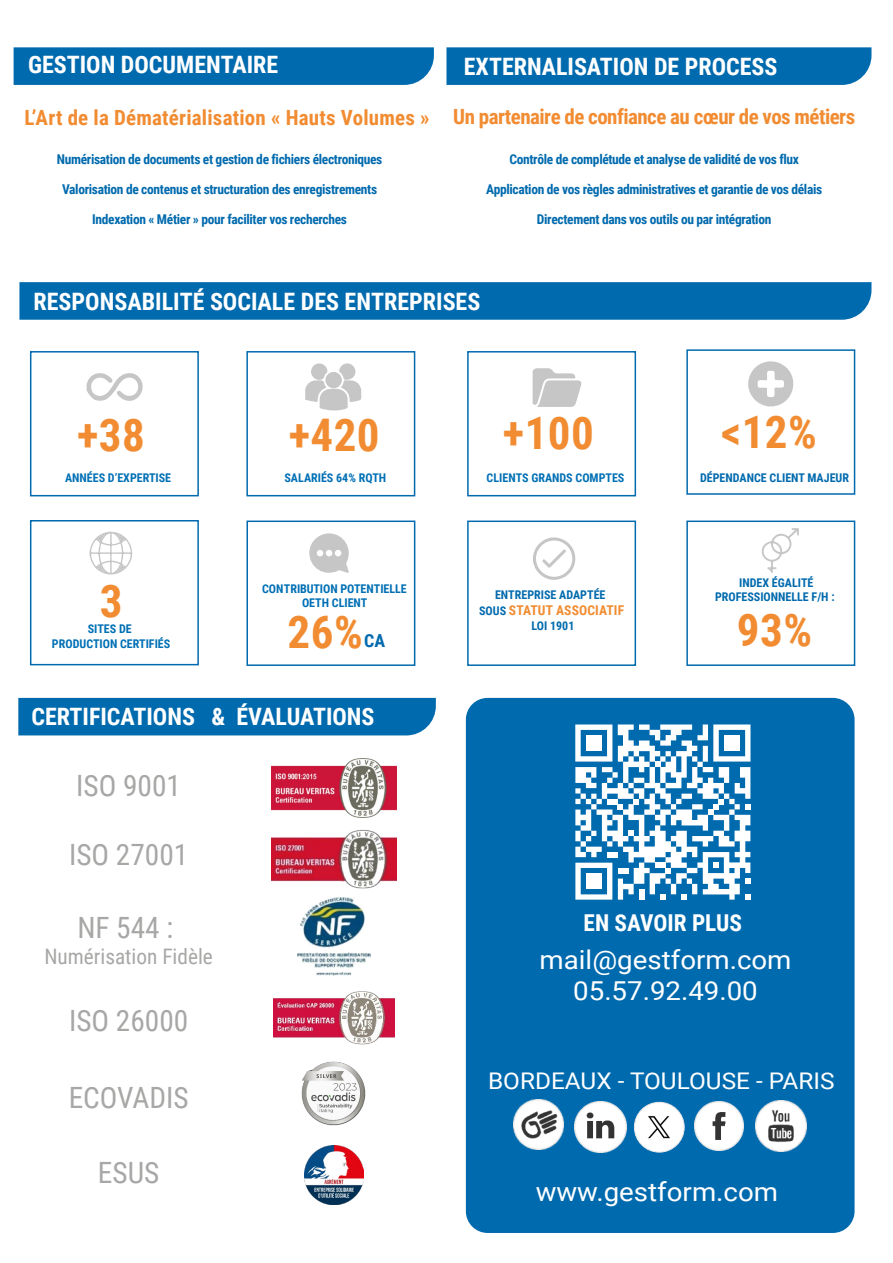
<style>
.page{position:relative;width:893px;height:1263px;background:#fff}
.page>*{position:absolute;margin:0;border:0;box-sizing:border-box;transform-origin:0 0}
.t1{font:700 45px "Roboto Condensed";letter-spacing:.01em;color:#f18c32}
.t2{font:29.4px "Roboto Condensed";color:#a7a7a6}
.t3{font:26.1px/31.2px "Roboto";color:#fff;text-align:center;scale:1.06 1}
.t4{font:700 24px "Roboto Condensed";color:#fff}
.t5{font:700 23.25px "Roboto Condensed";color:#fff}
.t6{font:22.95px "Roboto";color:#fff;scale:1.06 1}
.t7{font:21.3px "Roboto Condensed";color:#a7a7a6}
.t8{font:700 21px "Roboto Condensed";letter-spacing:-.02em;color:#f18c32}
.t9{font:700 21px "Roboto Condensed";letter-spacing:.01em;color:#f18c32}
.t10{font:700 18px "Roboto Condensed";color:#006aae}
.t11{font:700 13.5px "Roboto Condensed";letter-spacing:-.025em;color:#006aae}
.t12{font:700 13.5px "Roboto Condensed";letter-spacing:.01em;color:#f18c32}
.t13{font:700 12px/14.4px "Roboto Condensed";color:#0070b5;text-align:center}
.t14{font:700 12px "Roboto Condensed";color:#006aae}
.s1{font-size:12px;color:#006aae}
</style>
<div class="page">
<div style="left:466px;top:698px;width:388px;height:535px;background:#006aae;border-radius:22px"></div>
<div style="left:18px;top:698px;width:418px;height:37px;background:#006aae"></div>
<div style="left:446px;top:47px;width:425px;height:38px;background:#006aae"></div>
<div style="left:14px;top:47px;width:420px;height:38px;background:#006aae"></div>
<div style="left:19px;top:282px;width:852px;height:38px;background:#006aae"></div>
<div style="left:30px;top:351px;width:169px;height:145px;border:2px solid #006aae"></div>
<div style="left:246px;top:351px;width:169px;height:145px;border:2px solid #006aae"></div>
<div style="left:467px;top:351px;width:169px;height:145px;border:2px solid #006aae"></div>
<div style="left:686px;top:349px;width:169px;height:146px;border:2px solid #006aae"></div>
<div style="left:30px;top:520px;width:169px;height:145px;border:2px solid #006aae"></div>
<div style="left:246px;top:520px;width:169px;height:146px;border:2px solid #006aae"></div>
<div style="left:467px;top:520px;width:169px;height:146px;border:2px solid #006aae"></div>
<div style="left:686px;top:520px;width:169px;height:146px;border:2px solid #006aae"></div>
<svg style="left:305px;top:363px;width:56px;height:48px"></svg>
<svg style="left:87px;top:373px;width:56px;height:28px"></svg>
<svg style="left:748px;top:361px;width:46px;height:45px"></svg>
<svg style="left:533px;top:368px;width:49px;height:39px"></svg>
<svg style="left:533px;top:537px;width:43px;height:43px"></svg>
<svg style="left:762px;top:528px;width:37px;height:45px"></svg>
<svg style="left:90px;top:532px;width:42px;height:43px"></svg>
<svg style="left:309px;top:533px;width:40px;height:40px"></svg>
<img style="left:514px;top:1100px;width:50px;height:50px">
<img style="left:694px;top:1101px;width:50px;height:49px">
<img style="left:756px;top:1100px;width:51px;height:51px">
<img style="left:574px;top:1101px;width:52px;height:51px">
<div style="left:634px;top:1102px;width:50px;height:50px;background:#fff;border-radius:50%"></div>
<div style="left:634px;top:1102px;width:51px;height:50px;border:1px solid #e7e7e8;border-radius:50%"></div>
<img style="left:648px;top:1116px;width:22px;height:22px">
<svg style="left:575px;top:724px;width:175px;height:176px"></svg>
<img style="left:271px;top:759px;width:125px;height:58px">
<img style="left:271px;top:829px;width:125px;height:60px">
<img style="left:297px;top:898px;width:73px;height:77px">
<img style="left:302px;top:1062px;width:64px;height:63px">
<img style="left:273px;top:991px;width:121px;height:54px">
<img style="left:304px;top:1145px;width:59px;height:59px">
<div style="left:275px;top:988px;width:50px;height:8px;background:#fff"></div>
<div style="left:275px;top:1039px;width:69px;height:7px;background:#fff"></div>
<h3 class="t4" style="left:28px;top:48px;width:252px">GESTION DOCUMENTAIRE</h3>
<h3 class="t4" style="left:464px;top:50px;width:315px">EXTERNALISATION DE PROCESS</h3>
<h3 class="t9" style="left:25px;top:103px;width:406px">L’Art de la Dématérialisation « Hauts Volumes »</h3>
<p class="t11" style="left:57px;top:150px;width:327px">Numérisation de documents et gestion de fichiers électroniques</p>
<p class="t11" style="left:62px;top:180px;width:317px">Valorisation de contenus et structuration des enregistrements</p>
<p class="t11" style="left:92px;top:210px;width:256px">Indexation « Métier » pour faciliter vos recherches</p>
<h3 class="t8" style="left:453px;top:102px;width:403px">Un partenaire de confiance au cœur de vos métiers</h3>
<p class="t11" style="left:509px;top:150px;width:291px">Contrôle de complétude et analyse de validité de vos flux</p>
<p class="t11" style="left:486px;top:180px;width:338px">Application de vos règles administratives et garantie de vos délais</p>
<p class="t11" style="left:537px;top:210px;width:236px">Directement dans vos outils ou par intégration</p>
<h3 class="t4" style="left:34px;top:284px;width:448px">RESPONSABILITÉ SOCIALE DES ENTREPRISES</h3>
<h1 class="t1" style="left:77px;top:403px;width:69px">+38</h1>
<h1 class="t1" style="left:289px;top:403px;width:93px">+420</h1>
<h1 class="t1" style="left:503px;top:402px;width:93px">+100</h1>
<h1 class="t1" style="left:721px;top:400px;width:97px">&lt;12%</h1>
<p class="t13" style="left:65px;top:470px;width:108px">ANNÉES D’EXPERTISE</p>
<p class="t13" style="left:284px;top:470px;width:103px">SALARIÉS 64% RQTH</p>
<p class="t13" style="left:487px;top:470px;width:139px">CLIENTS GRANDS COMPTES</p>
<p class="t14" style="left:700px;top:470px;width:151px">DÉPENDANCE CLIENT MAJEUR</p>
<h1 class="t1" style="left:100px;top:569px;width:24px">3</h1>
<p class="t13" style="left:52px;top:621px;width:120px">SITES DE<br>PRODUCTION CERTIFIÉS</p>
<p class="t13" style="left:262px;top:581px;width:146px">CONTRIBUTION POTENTIELLE<br>OETH CLIENT</p>
<h1 class="t1" style="left:288px;top:600px;width:77px">26%</h1>
<h3 class="t10" style="left:364px;top:628px;width:23px">CA</h3>
<p class="t14" style="left:739px;top:574px;width:76px">INDEX ÉGALITÉ</p>
<p class="t14" style="left:495px;top:586px;width:112px">ENTREPRISE ADAPTÉE</p>
<p class="t14" style="left:715px;top:589px;width:121px">PROFESSIONNELLE F/H :</p>
<p class="t12" style="left:479px;top:601px;width:146px"><span class="s1">SOUS</span> STATUT ASSOCIATIF</p>
<p class="t14" style="left:532px;top:617px;width:44px">LOI 1901</p>
<h1 class="t1" style="left:737px;top:598px;width:77px">93%</h1>
<h3 class="t4" style="left:31px;top:700px;width:345px">CERTIFICATIONS &amp; ÉVALUATIONS</h3>
<h2 class="t2" style="left:76px;top:765px;width:106px">ISO 9001</h2>
<h2 class="t2" style="left:69px;top:834px;width:121px">ISO 27001</h2>
<h2 class="t2" style="left:77px;top:907px;width:97px">NF 544 :</h2>
<h3 class="t7" style="left:44px;top:941px;width:170px">Numérisation Fidèle</h3>
<h2 class="t2" style="left:69px;top:1000px;width:121px">ISO 26000</h2>
<h2 class="t2" style="left:69px;top:1077px;width:122px">ECOVADIS</h2>
<h2 class="t2" style="left:98px;top:1152px;width:63px">ESUS</h2>
<h3 class="t5" style="left:584px;top:906px;width:160px">EN SAVOIR PLUS</h3>
<h3 class="t3" style="left:540px;top:943px;width:239px">mail@gestform.com<br>05.57.92.49.00</h3>
<h3 class="t6" style="left:488px;top:1065px;width:328px">BORDEAUX - TOULOUSE - PARIS</h3>
<h3 class="t3" style="left:536px;top:1175px;width:230px">www.gestform.com</h3>
</div>
